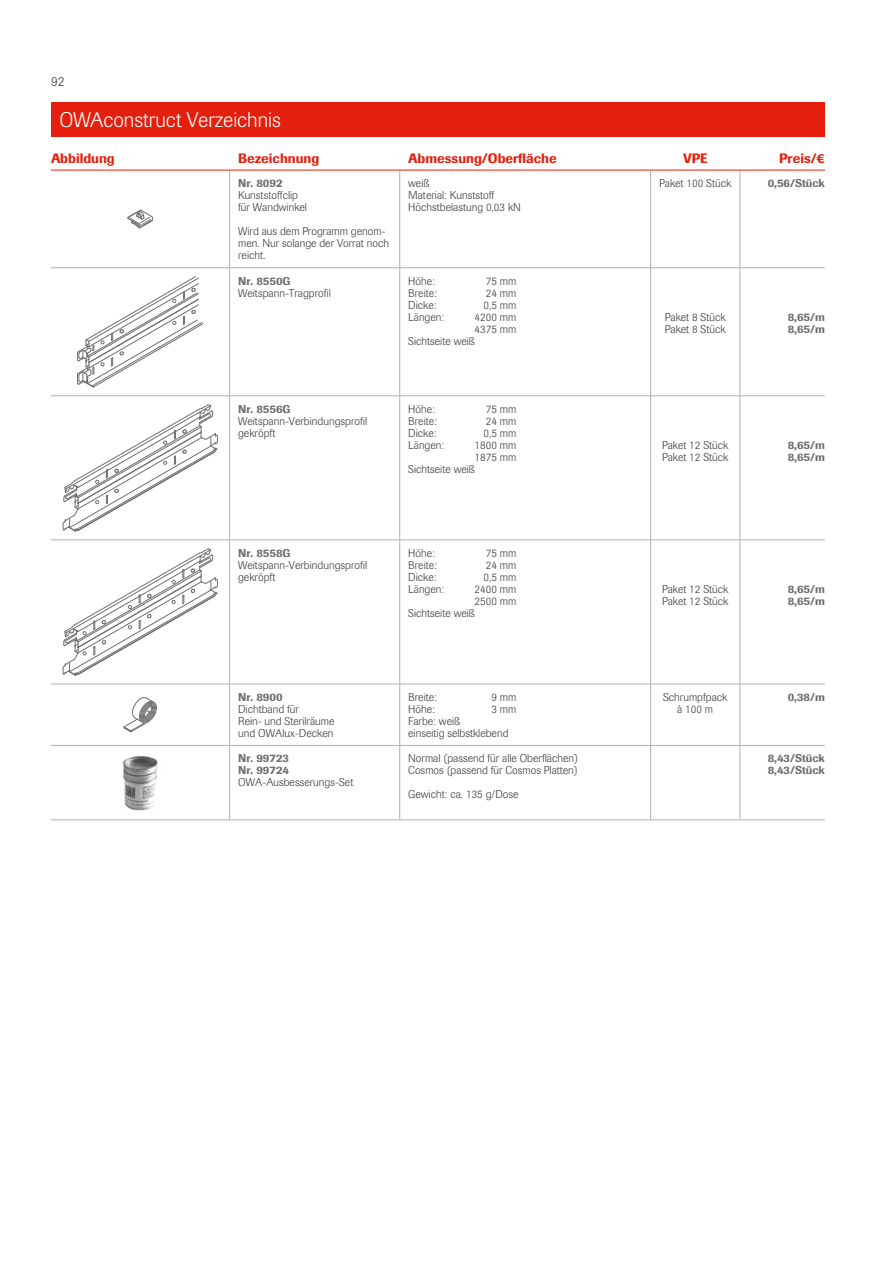
<style>
.page{position:relative;width:893px;height:1263px;background:#fff}
.page>*{position:absolute;margin:0;border:0;box-sizing:border-box;transform-origin:0 0}
.t1{font:300 21px "Imago Pro";color:#fff}
.t2{font:500 13.5px "Imago Pro";color:#e41f0d}
.t3{font:300 13.5px "Imago Pro";color:#3b3b3a}
.t4{font:300 11.25px/12px "Imago Pro";color:#3b3b3a}
.t5{font:500 11.25px/12px "Imago Pro";color:#6f6f6e}
</style>
<div class="page">
<div style="left:51px;top:102px;width:774px;height:34px;background:#e41f0d"></div>
<hr style="left:650px;top:170px;width:1px;height:98px;background:#b0b2b2">
<hr style="left:740px;top:170px;width:1px;height:98px;background:#b0b2b2">
<hr style="left:650px;top:268px;width:1px;height:128px;background:#b0b2b2">
<hr style="left:740px;top:268px;width:1px;height:128px;background:#b0b2b2">
<hr style="left:650px;top:396px;width:1px;height:144px;background:#b0b2b2">
<hr style="left:740px;top:396px;width:1px;height:144px;background:#b0b2b2">
<hr style="left:650px;top:540px;width:1px;height:144px;background:#b0b2b2">
<hr style="left:740px;top:540px;width:1px;height:144px;background:#b0b2b2">
<hr style="left:650px;top:684px;width:1px;height:61px;background:#b0b2b2">
<hr style="left:740px;top:684px;width:1px;height:61px;background:#b0b2b2">
<hr style="left:399px;top:746px;width:1px;height:74px;background:#b0b2b2">
<hr style="left:650px;top:746px;width:1px;height:74px;background:#b0b2b2">
<hr style="left:740px;top:746px;width:1px;height:74px;background:#b0b2b2">
<hr style="left:51px;top:819px;width:179px;height:1px;background:#b0b2b2">
<hr style="left:229px;top:746px;width:1px;height:74px;background:#b0b2b2">
<hr style="left:230px;top:819px;width:170px;height:1px;background:#b0b2b2">
<hr style="left:400px;top:819px;width:251px;height:1px;background:#b0b2b2">
<hr style="left:651px;top:819px;width:89px;height:1px;background:#b0b2b2">
<hr style="left:740px;top:819px;width:85px;height:1px;background:#b0b2b2">
<hr style="left:229px;top:170px;width:1px;height:98px;background:#b0b2b2">
<hr style="left:399px;top:170px;width:1px;height:98px;background:#b0b2b2">
<hr style="left:229px;top:268px;width:1px;height:128px;background:#b0b2b2">
<hr style="left:399px;top:268px;width:1px;height:128px;background:#b0b2b2">
<hr style="left:229px;top:396px;width:1px;height:144px;background:#b0b2b2">
<hr style="left:399px;top:396px;width:1px;height:144px;background:#b0b2b2">
<hr style="left:229px;top:540px;width:1px;height:144px;background:#b0b2b2">
<hr style="left:399px;top:540px;width:1px;height:144px;background:#b0b2b2">
<hr style="left:229px;top:684px;width:1px;height:61px;background:#b0b2b2">
<hr style="left:399px;top:684px;width:1px;height:61px;background:#b0b2b2">
<hr style="left:51px;top:267px;width:179px;height:1px;background:#b0b2b2">
<hr style="left:230px;top:267px;width:170px;height:1px;background:#b0b2b2">
<hr style="left:400px;top:267px;width:251px;height:1px;background:#b0b2b2">
<hr style="left:651px;top:267px;width:89px;height:1px;background:#b0b2b2">
<hr style="left:740px;top:267px;width:85px;height:1px;background:#b0b2b2">
<hr style="left:51px;top:395px;width:179px;height:1px;background:#b0b2b2">
<hr style="left:230px;top:395px;width:170px;height:1px;background:#b0b2b2">
<hr style="left:400px;top:395px;width:251px;height:1px;background:#b0b2b2">
<hr style="left:651px;top:395px;width:89px;height:1px;background:#b0b2b2">
<hr style="left:740px;top:395px;width:85px;height:1px;background:#b0b2b2">
<hr style="left:51px;top:540px;width:179px;height:1px;background:#b0b2b2">
<hr style="left:230px;top:540px;width:170px;height:1px;background:#b0b2b2">
<hr style="left:400px;top:540px;width:251px;height:1px;background:#b0b2b2">
<hr style="left:651px;top:540px;width:89px;height:1px;background:#b0b2b2">
<hr style="left:740px;top:540px;width:85px;height:1px;background:#b0b2b2">
<hr style="left:51px;top:684px;width:179px;height:1px;background:#b0b2b2">
<hr style="left:230px;top:684px;width:170px;height:1px;background:#b0b2b2">
<hr style="left:400px;top:684px;width:251px;height:1px;background:#b0b2b2">
<hr style="left:651px;top:684px;width:89px;height:1px;background:#b0b2b2">
<hr style="left:740px;top:684px;width:85px;height:1px;background:#b0b2b2">
<hr style="left:51px;top:745px;width:179px;height:1px;background:#b0b2b2">
<hr style="left:230px;top:745px;width:170px;height:1px;background:#b0b2b2">
<hr style="left:400px;top:745px;width:251px;height:1px;background:#b0b2b2">
<hr style="left:651px;top:745px;width:89px;height:1px;background:#b0b2b2">
<hr style="left:740px;top:745px;width:85px;height:1px;background:#b0b2b2">
<hr style="left:51px;top:170px;width:179px;height:1px;background:#e41f0d">
<hr style="left:230px;top:170px;width:170px;height:1px;background:#e41f0d">
<hr style="left:400px;top:170px;width:251px;height:1px;background:#e41f0d">
<hr style="left:651px;top:170px;width:89px;height:1px;background:#e41f0d">
<hr style="left:740px;top:170px;width:85px;height:1px;background:#e41f0d">
<svg style="left:128px;top:209px;width:25px;height:19px"></svg>
<svg style="left:77px;top:276px;width:126px;height:112px"></svg>
<svg style="left:62px;top:404px;width:156px;height:128px"></svg>
<svg style="left:62px;top:548px;width:156px;height:128px"></svg>
<svg style="left:124px;top:697px;width:33px;height:36px"></svg>
<img style="left:122px;top:756px;width:36px;height:55px">
<p class="t3" style="left:51px;top:72px;width:15px">92</p>
<h1 class="t1" style="left:60px;top:106px;width:223px">OWAconstruct Verzeichnis</h1>
<p class="t2" style="left:51px;top:150px;width:65px">Abbildung</p>
<p class="t2" style="left:238px;top:150px;width:83px">Bezeichnung</p>
<p class="t2" style="left:408px;top:150px;width:150px">Abmessung/Oberfläche</p>
<p class="t2" style="left:683px;top:150px;width:26px">VPE</p>
<p class="t2" style="left:779px;top:150px;width:47px">Preis/€</p>
<p class="t5" style="left:238px;top:177px;width:46px">Nr. 8092</p>
<p class="t4" style="left:238px;top:189px;width:70px">Kunststoffclip für Wandwinkel</p>
<p class="t4" style="left:238px;top:225px;width:152px">Wird aus dem Programm genom&shy;men. Nur solange der Vorrat noch reicht.</p>
<p class="t4" style="left:408px;top:177px;width:114px">weiß<br>Material: Kunststoff<br>Höchstbelastung 0,03 kN</p>
<p class="t4" style="left:659px;top:177px;width:73px">Paket 100 Stück</p>
<p class="t5" style="left:768px;top:177px;width:59px">0,56/Stück</p>
<p class="t5" style="left:238px;top:275px;width:54px">Nr. 8550G</p>
<p class="t4" style="left:238px;top:287px;width:94px">Weitspann-Tragprofil</p>
<p class="t4" style="left:408px;top:275px;width:28px">Höhe:</p>
<p class="t4" style="left:486px;top:275px;width:32px">75 mm</p>
<p class="t4" style="left:408px;top:287px;width:30px">Breite:</p>
<p class="t4" style="left:486px;top:287px;width:32px">24 mm</p>
<p class="t4" style="left:408px;top:299px;width:30px">Dicke:</p>
<p class="t4" style="left:483px;top:299px;width:34px">0,5 mm</p>
<p class="t4" style="left:408px;top:311px;width:38px">Längen:</p>
<p class="t4" style="left:474px;top:311px;width:43px">4200 mm</p>
<p class="t4" style="left:474px;top:323px;width:43px">4375 mm</p>
<p class="t4" style="left:408px;top:335px;width:68px">Sichtseite weiß</p>
<p class="t4" style="left:665px;top:311px;width:62px">Paket 8 Stück<br>Paket 8 Stück</p>
<p class="t5" style="left:788px;top:311px;width:39px">8,65/m<br>8,65/m</p>
<p class="t5" style="left:238px;top:403px;width:54px">Nr. 8556G</p>
<p class="t4" style="left:238px;top:415px;width:131px">Weitspann-Verbindungsprofil gekröpft</p>
<p class="t4" style="left:408px;top:403px;width:28px">Höhe:</p>
<p class="t4" style="left:486px;top:403px;width:32px">75 mm</p>
<p class="t4" style="left:408px;top:415px;width:30px">Breite:</p>
<p class="t4" style="left:486px;top:415px;width:32px">24 mm</p>
<p class="t4" style="left:408px;top:427px;width:30px">Dicke:</p>
<p class="t4" style="left:483px;top:427px;width:34px">0,5 mm</p>
<p class="t4" style="left:408px;top:439px;width:38px">Längen:</p>
<p class="t4" style="left:474px;top:439px;width:43px">1800 mm</p>
<p class="t4" style="left:474px;top:451px;width:43px">1875 mm</p>
<p class="t4" style="left:408px;top:463px;width:68px">Sichtseite weiß</p>
<p class="t4" style="left:662px;top:439px;width:68px">Paket 12 Stück<br>Paket 12 Stück</p>
<p class="t5" style="left:788px;top:439px;width:39px">8,65/m<br>8,65/m</p>
<p class="t5" style="left:238px;top:547px;width:54px">Nr. 8558G</p>
<p class="t4" style="left:238px;top:559px;width:131px">Weitspann-Verbindungsprofil gekröpft</p>
<p class="t4" style="left:408px;top:547px;width:28px">Höhe:</p>
<p class="t4" style="left:486px;top:547px;width:32px">75 mm</p>
<p class="t4" style="left:408px;top:559px;width:30px">Breite:</p>
<p class="t4" style="left:486px;top:559px;width:32px">24 mm</p>
<p class="t4" style="left:408px;top:571px;width:30px">Dicke:</p>
<p class="t4" style="left:483px;top:571px;width:34px">0,5 mm</p>
<p class="t4" style="left:408px;top:583px;width:38px">Längen:</p>
<p class="t4" style="left:474px;top:583px;width:43px">2400 mm</p>
<p class="t4" style="left:474px;top:595px;width:43px">2500 mm</p>
<p class="t4" style="left:408px;top:607px;width:68px">Sichtseite weiß</p>
<p class="t4" style="left:662px;top:583px;width:68px">Paket 12 Stück<br>Paket 12 Stück</p>
<p class="t5" style="left:788px;top:583px;width:39px">8,65/m<br>8,65/m</p>
<p class="t5" style="left:238px;top:691px;width:46px">Nr. 8900</p>
<p class="t4" style="left:238px;top:703px;width:98px">Dichtband für<br>Rein- und Sterilräume und OWAlux-Decken</p>
<p class="t4" style="left:408px;top:691px;width:30px">Breite:</p>
<p class="t4" style="left:491px;top:691px;width:26px">9 mm</p>
<p class="t4" style="left:408px;top:703px;width:28px">Höhe:</p>
<p class="t4" style="left:491px;top:703px;width:26px">3 mm</p>
<p class="t4" style="left:408px;top:715px;width:102px">Farbe: weiß<br>einseitig selbstklebend</p>
<p class="t4" style="left:663px;top:691px;width:66px;text-align:center">Schrumpfpack à 100 m</p>
<p class="t5" style="left:788px;top:691px;width:39px">0,38/m</p>
<p class="t5" style="left:238px;top:752px;width:53px">Nr. 99723<br>Nr. 99724</p>
<p class="t4" style="left:238px;top:776px;width:117px">OWA-Ausbesserungs-Set</p>
<p class="t4" style="left:408px;top:752px;width:171px">Normal (passend für alle Oberflächen)<br>Cosmos (passend für Cosmos Platten)</p>
<p class="t4" style="left:408px;top:788px;width:112px">Gewicht: ca. 135 g/Dose</p>
<p class="t5" style="left:768px;top:752px;width:59px">8,43/Stück<br>8,43/Stück</p>
</div>
